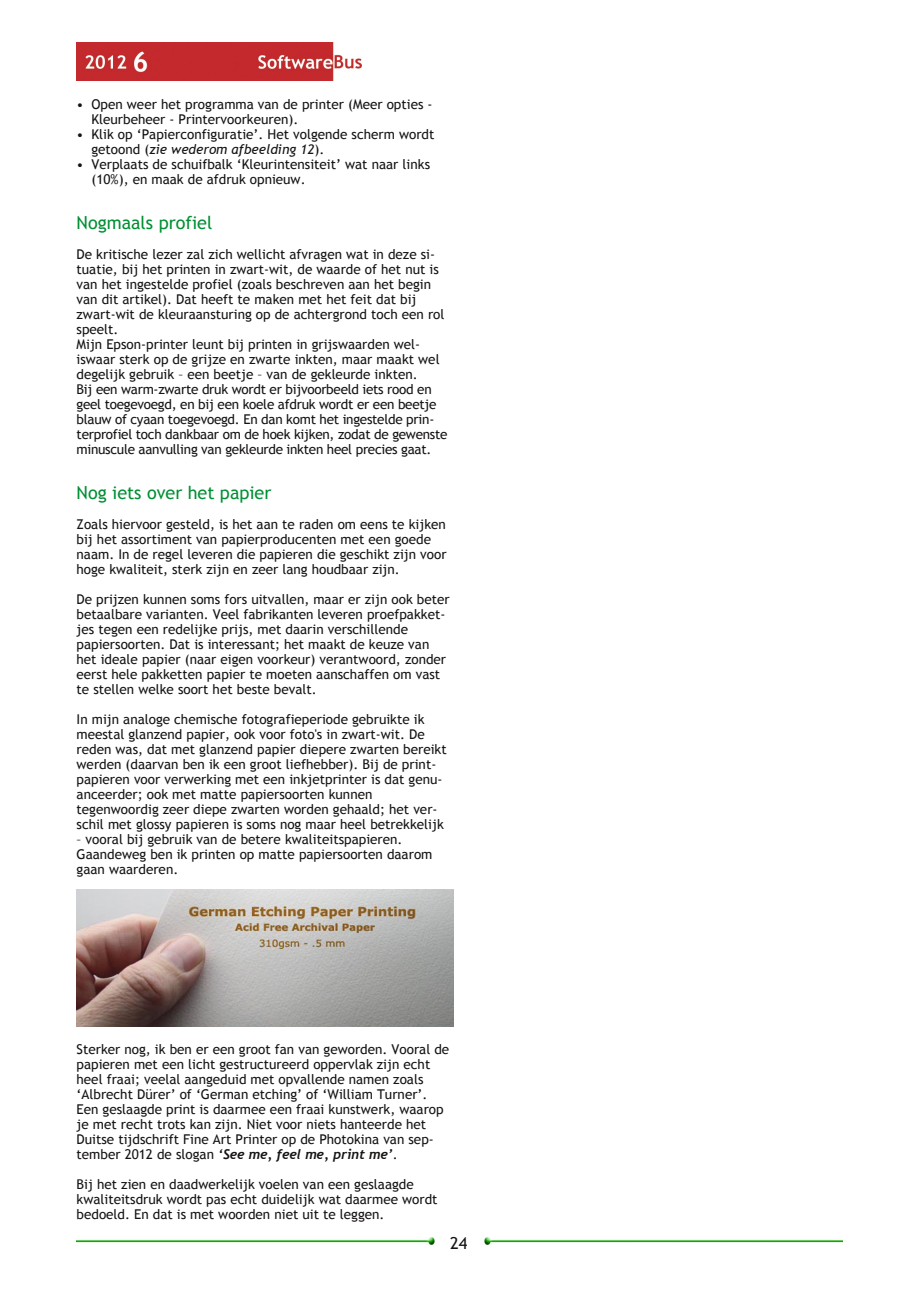
<style>
.page{position:relative;width:919px;height:1289px;background:#fff}
.page>*{position:absolute;margin:0;border:0;box-sizing:border-box;transform-origin:0 0}
.t1{font:18px "Trebuchet MS";color:#008f33}
.t2{font:16.5px "Trebuchet MS";color:#161413}
.t3{font:13.5px/15px "Trebuchet MS";color:#161413}
.t4{font:italic 700 13.5px "Trebuchet";color:#161413}
.s1{font-style:italic}
.s2{font-family:"Trebuchet MS";font-weight:400;font-style:normal}
</style>
<div class="page">
<img style="left:77px;top:43px;width:284px;height:38px">
<img style="left:77px;top:1237px;width:358px;height:7px">
<img style="left:484px;top:1237px;width:358px;height:7px">
<img style="left:77px;top:889px;width:376px;height:137px">
<p class="t3" style="left:91px;top:96px;width:342px;text-indent:-15px">• Open weer het programma van de printer (Meer opties ‐<br>Kleurbeheer ‐ Printervoorkeuren).</p>
<p class="t3" style="left:91px;top:126px;width:344px;text-indent:-15px">• Klik op ‘Papierconfiguratie’. Het volgende scherm wordt getoond (<span class="s1">zie wederom afbeelding 12</span>).</p>
<p class="t3" style="left:91px;top:156px;width:340px;text-indent:-15px">• Verplaats de schuifbalk ‘Kleurintensiteit’ wat naar links (10%), en maak de afdruk opnieuw.</p>
<h1 class="t1" style="left:77px;top:212px;width:137px">Nogmaals profiel</h1>
<p class="t3" style="left:77px;top:246px;width:372px">De kritische lezer zal zich wellicht afvragen wat in deze si‐ tuatie, bij het printen in zwart‐wit, de waarde of het nut is van het ingestelde profiel (zoals beschreven aan het begin van dit artikel). Dat heeft te maken met het feit dat bij zwart‐wit de kleuraansturing op de achtergrond toch een rol speelt.<br>Mijn Epson‐printer leunt bij printen in grijswaarden wel‐ iswaar sterk op de grijze en zwarte inkten, maar maakt wel degelijk gebruik – een beetje – van de gekleurde inkten.<br>Bij een warm‐zwarte druk wordt er bijvoorbeeld iets rood en geel toegevoegd, en bij een koele afdruk wordt er een beetje blauw of cyaan toegevoegd. En dan komt het ingestelde prin‐ terprofiel toch dankbaar om de hoek kijken, zodat de gewenste minuscule aanvulling van gekleurde inkten heel precies gaat.</p>
<h1 class="t1" style="left:77px;top:482px;width:196px">Nog iets over het papier</h1>
<p class="t3" style="left:77px;top:516px;width:371px">Zoals hiervoor gesteld, is het aan te raden om eens te kijken bij het assortiment van papierproducenten met een goede naam. In de regel leveren die papieren die geschikt zijn voor hoge kwaliteit, sterk zijn en zeer lang houdbaar zijn.</p>
<p class="t3" style="left:77px;top:591px;width:374px">De prijzen kunnen soms fors uitvallen, maar er zijn ook beter betaalbare varianten. Veel fabrikanten leveren proefpakket‐ jes tegen een redelijke prijs, met daarin verschillende papiersoorten. Dat is interessant; het maakt de keuze van het ideale papier (naar eigen voorkeur) verantwoord, zonder eerst hele pakketten papier te moeten aanschaffen om vast te stellen welke soort het beste bevalt.</p>
<p class="t3" style="left:77px;top:711px;width:371px">In mijn analoge chemische fotografieperiode gebruikte ik meestal glanzend papier, ook voor foto's in zwart‐wit. De reden was, dat met glanzend papier diepere zwarten bereikt werden (daarvan ben ik een groot liefhebber). Bij de print‐ papieren voor verwerking met een inkjetprinter is dat genu‐ anceerder; ook met matte papiersoorten kunnen tegenwoordig zeer diepe zwarten worden gehaald; het ver‐ schil met glossy papieren is soms nog maar heel betrekkelijk</p>
<p class="t3" style="left:77px;top:831px;width:357px">– vooral bij gebruik van de betere kwaliteitspapieren.<br>Gaandeweg ben ik printen op matte papiersoorten daarom gaan waarderen.</p>
<p class="t3" style="left:77px;top:1041px;width:374px">Sterker nog, ik ben er een groot fan van geworden. Vooral de papieren met een licht gestructureerd oppervlak zijn echt heel fraai; veelal aangeduid met opvallende namen zoals ‘Albrecht Dürer’ of ‘German etching’ of ‘William Turner’.<br>Een geslaagde print is daarmee een fraai kunstwerk, waarop je met recht trots kan zijn. Niet voor niets hanteerde het Duitse tijdschrift Fine Art Printer op de Photokina van sep‐</p>
<p class="t4" style="left:77px;top:1146px;width:322px"><span class="s2">tember 2012 de slogan</span> ‘See me, feel me, print me’<span class="s2">.</span></p>
<p class="t3" style="left:77px;top:1176px;width:362px">Bij het zien en daadwerkelijk voelen van een geslaagde kwaliteitsdruk wordt pas echt duidelijk wat daarmee wordt bedoeld. En dat is met woorden niet uit te leggen.</p>
<p class="t2" style="left:450px;top:1233px;width:19px">24</p>
</div>
